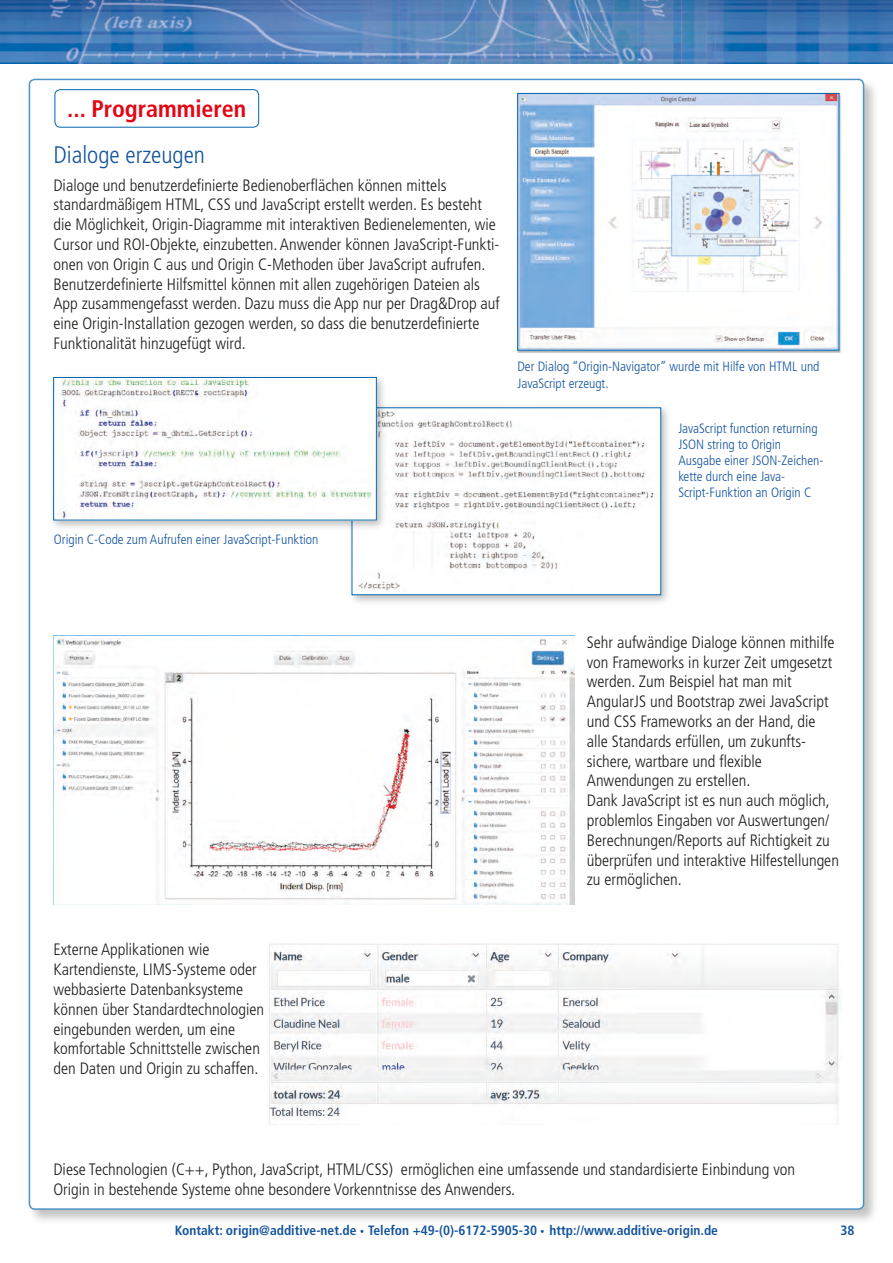
<style>
.page{position:relative;width:893px;height:1263px;background:#fff}
.page>*{position:absolute;margin:0;border:0;box-sizing:border-box;transform-origin:0 0}
.t1{font:700 condensed 24px "Frutiger";color:#e30614}
.t2{font:300 condensed 24px "Frutiger";color:#14549e}
.t3{font:300 condensed 16.5px/19.8px "Frutiger";color:#1d1d1b}
.t4{font:300 condensed 13.5px/16.2px "Frutiger";color:#14549e}
.t5{font:700 condensed 13.5px "Frutiger";color:#14549e}
.s1{font-family:"Myriad Pro"}
</style>
<div class="page">
<div style="left:27px;top:77px;width:852px;height:1148px;background:#1d1d1b;opacity:.39"></div>
<div style="left:29px;top:79px;width:834px;height:1130px;background:#fff;border-radius:5px"></div>
<img style="left:0;top:0;width:893px;height:64px">
<div style="left:55px;top:89px;width:204px;height:39px;border:1px solid #0066ae;border-radius:5px"></div>
<div style="left:517px;top:93px;width:325px;height:260px;background:#1d1d1b;opacity:.35"></div>
<img style="left:519px;top:95px;width:318px;height:253px">
<div style="left:517px;top:93px;width:322px;height:257px;border:1px solid #0066ae"></div>
<div style="left:348px;top:403px;width:324px;height:203px;background:#1d1d1b;opacity:.3"></div>
<img style="left:354px;top:410px;width:305px;height:183px">
<div style="left:49px;top:373px;width:338px;height:158px;background:#1d1d1b;opacity:.3"></div>
<img style="left:55px;top:379px;width:320px;height:139px">
<div style="left:53px;top:377px;width:324px;height:143px;border:1px solid #0066ae"></div>
<img style="left:269px;top:943px;width:570px;height:181px">
<img style="left:53px;top:635px;width:521px;height:269px">
<h1 class="t1" style="left:67px;top:95px;width:180px">... Programmieren</h1>
<h1 class="t2" style="left:53px;top:141px;width:153px">Dialoge erzeugen</h1>
<p class="t3" style="left:53px;top:175px;width:448px">Dialoge und benutzerdefinierte Bedienoberflächen können mittels standardmäßigem HTML, CSS und JavaScript erstellt werden. Es besteht die Möglichkeit, Origin-Diagramme mit interaktiven Bedienelementen, wie Cursor und ROI-Objekte, einzubetten. Anwender können JavaScript-Funkti&shy;onen von Origin C aus und Origin C-Methoden über JavaScript aufrufen.<br>Benutzerdefinierte Hilfsmittel können mit allen zugehörigen Dateien als App zusammengefasst werden. Dazu muss die App nur per Drag&amp;Drop auf eine Origin-Installation gezogen werden, so dass die benutzerdefinierte Funktionalität hinzugefügt wird.</p>
<p class="t4" style="left:54px;top:531px;width:266px">Origin C-Code zum Aufrufen einer JavaScript-Funktion</p>
<p class="t4" style="left:517px;top:359px;width:304px">Der Dialog “Origin-Navigator” wurde mit Hilfe von HTML und<br>JavaScript erzeugt.</p>
<p class="t4" style="left:678px;top:420px;width:147px">JavaScript function returning<br>JSON string to Origin<br>Ausgabe einer JSON-Zeichen&shy;kette durch eine Java-<br>Script-Funktion an Origin C</p>
<p class="t3" style="left:53px;top:940px;width:212px">Externe Applikationen wie<br>Kartendienste, LIMS-Systeme oder webbasierte Datenbanksysteme können über Standardtechnologien eingebunden werden, um eine komfortable Schnittstelle zwischen den Daten und Origin zu schaffen.</p>
<p class="t3" style="left:587px;top:632px;width:254px">Sehr aufwändige Dialoge können mithilfe von Frameworks in kurzer Zeit umgesetzt werden. Zum Beispiel hat man mit AngularJS und Bootstrap zwei JavaScript und CSS Frameworks an der Hand, die alle Standards erfüllen, um zukunfts&shy;sichere, wartbare und flexible Anwendungen zu erstellen.<br>Dank JavaScript ist es nun auch möglich, problemlos Eingaben vor Auswertungen/ Berechnungen/Reports auf Richtigkeit zu überprüfen und interaktive Hilfestellungen zu ermöglichen.</p>
<p class="t3" style="left:53px;top:1159px;width:743px">Diese Technologien (C++, Python, JavaScript, HTML/CSS) ermöglichen eine umfassende und standardisierte Einbindung von<br>Origin in bestehende Systeme ohne besondere Vorkenntnisse des Anwenders.</p>
<p class="t5" style="left:175px;top:1222px;width:545px">Kontakt: origin@additive-net.de <span class="s1">•</span> Telefon +49-(0)-6172-5905-30 <span class="s1">•</span> http://www.additive-origin.de</p>
<p class="t5" style="left:840px;top:1222px;width:16px">38</p>
</div>
